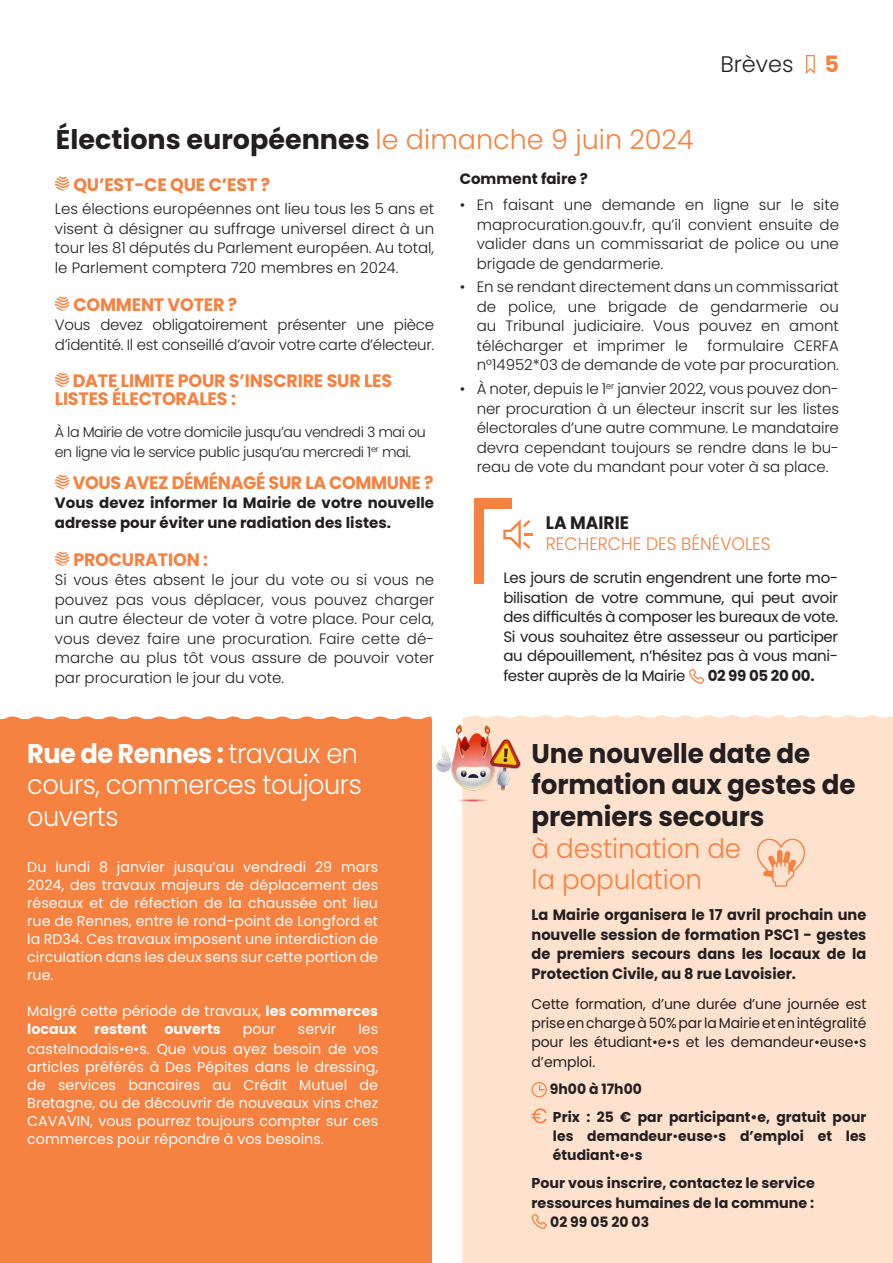
<style>
.page{position:relative;width:893px;height:1263px;background:#fff}
.page>*{position:absolute;margin:0;border:0;box-sizing:border-box;transform-origin:0 0}
.t1{font:700 27px/31.5px "Poppins";letter-spacing:-.005em;color:#231f20}
.t2{font:300 27px/31.5px "Poppins";letter-spacing:-.02em;color:#fff;scale:.95 1}
.t3{font:300 27px/31.5px "Poppins";letter-spacing:-.005em;color:#f58241}
.t4{font:300 22.5px "Poppins";color:#231f20}
.t5{font:700 22.5px "Poppins";color:#f58241}
.t6{font:700 18px/18px "Poppins";letter-spacing:-.01em;color:#f58241}
.t7{font:300 18px "Poppins";color:#f58241;scale:.95 1}
.t8{font:700 18px "Poppins";color:#231f20;scale:.95 1}
.t9{font:300 15px/19.5px "Poppins";color:#231f20;text-align:justify}
.t10{font:700 15px/19.5px "Poppins";color:#231f20}
.t11{font:15px/19.5px "Poppins";letter-spacing:-.02em;color:#231f20;text-align:justify}
.t12{font:300 15px/19.5px "Poppins";letter-spacing:-.02em;color:#231f20}
.t13{font:14.25px/18px "Poppins";color:#fcfcfc;text-align:justify}
.t14{font:700 14.25px/27.6px "Poppins";color:#231f20}
.t15{font:14.25px/19px "Poppins";letter-spacing:-.01em;color:#231f20;text-align:justify}
.t16{font:300 14.25px/19.5px "Poppins";letter-spacing:-.03em;color:#231f20}
.t17{font:700 14.25px/18px "Poppins";color:#fcfcfc}
.s1{font-weight:300;color:#f58241}
.s2{font-weight:700}
.s3{font-weight:400}
.s4{color:#f5f5f6}
</style>
<div class="page">
<div style="left:0;top:720px;width:432px;height:543px;background:#f58241"></div>
<svg style="left:806px;top:55px;width:9px;height:19px"></svg>
<div style="left:462px;top:717px;width:431px;height:546px;background:#fee2ce"></div>
<div style="left:533px;top:715px;width:360px;height:363px;background:#fee2ce"></div>
<svg style="left:503px;top:519px;width:30px;height:31px"></svg>
<svg style="left:55px;top:176px;width:14px;height:14px"></svg>
<svg style="left:55px;top:296px;width:14px;height:15px"></svg>
<svg style="left:55px;top:372px;width:14px;height:15px"></svg>
<svg style="left:55px;top:474px;width:14px;height:15px"></svg>
<svg style="left:55px;top:551px;width:14px;height:15px"></svg>
<svg style="left:689px;top:668px;width:15px;height:16px"></svg>
<svg style="left:757px;top:839px;width:48px;height:48px;background:#fbcbac"></svg>
<svg style="left:531px;top:1082px;width:16px;height:15px"></svg>
<svg style="left:531px;top:1108px;width:16px;height:15px"></svg>
<svg style="left:531px;top:1214px;width:16px;height:15px"></svg>
<img style="left:427px;top:715px;width:102px;height:96px">
<div style="left:474px;top:498px;width:10px;height:85px;background:#f58241"></div>
<div style="left:474px;top:498px;width:37px;height:10px;background:#f58241"></div>
<h1 class="t1" style="left:56px;top:124px;width:639px">Élections européennes <span class="s1">le dimanche 9 juin 2024</span></h1>
<h2 class="t4" style="left:720px;top:51px;width:75px">Brèves</h2>
<h2 class="t5" style="left:824px;top:51px;width:16px">5</h2>
<p class="t6" style="left:73px;top:175px;width:198px">QU’EST-CE QUE C’EST ?</p>
<p class="t9" style="left:55px;top:199px;width:381px">Les élections européennes ont lieu tous les 5 ans et visent à désigner au suffrage universel direct à un tour les 81 députés du Parlement européen. Au total, le Parlement comptera 720 membres en 2024.</p>
<p class="t6" style="left:73px;top:295px;width:165px">COMMENT VOTER ?</p>
<p class="t12" style="left:55px;top:315px;width:381px">Vous devez obligatoirement présenter une pièce d’identité. Il est conseillé d’avoir votre carte d’électeur.</p>
<p class="t6" style="left:55px;top:372px;width:339px;text-indent:18px">DATE LIMITE POUR S’INSCRIRE SUR LES<br>LISTES ÉLECTORALES :</p>
<p class="t16" style="left:55px;top:422px;width:372px">À la Mairie de votre domicile jusqu’au vendredi 3 mai ou en ligne via le service public jusqu’au mercredi 1<sup>er</sup> mai.</p>
<p class="t6" style="left:73px;top:474px;width:362px">VOUS AVEZ DÉMÉNAGÉ SUR LA COMMUNE ?</p>
<p class="t10" style="left:55px;top:493px;width:381px">Vous devez informer la Mairie de votre nouvelle adresse pour éviter une radiation des listes.</p>
<p class="t6" style="left:73px;top:550px;width:136px">PROCURATION :</p>
<p class="t9" style="left:55px;top:570px;width:381px">Si vous êtes absent le jour du vote ou si vous ne pouvez pas vous déplacer, vous pouvez charger un autre électeur de voter à votre place. Pour cela, vous devez faire une procuration. Faire cette dé&shy;marche au plus tôt vous assure de pouvoir voter par procuration le jour du vote.</p>
<h1 class="t2" style="left:27px;top:738px;width:354px"><span class="s2">Rue de Rennes :</span> travaux en cours, commerces toujours ouverts</h1>
<p class="t13" style="left:27px;top:858px;width:352px">Du lundi 8 janvier jusqu’au vendredi 29 mars 2024, des travaux majeurs de déplacement des réseaux et de réfection de la chaussée ont lieu rue de Rennes, entre le rond-point de Longford et la RD34. Ces travaux imposent une interdiction de circulation dans les deux sens sur cette portion de rue.</p>
<p class="t17" style="left:27px;top:1002px;width:352px"><span class="s3">Malgré cette période de travaux,</span> les commerces locaux restent ouverts</p>
<p class="t13" style="left:243px;top:1020px;width:35px">pour</p>
<p class="t13" style="left:298px;top:1020px;width:40px">servir</p>
<p class="t13" style="left:27px;top:1020px;width:352px;text-indent:331px">les castelnodai<span class="s4">s•e•</span>s. Que vous ayez besoin de vos articles préférés à Des Pépites dans le dressing, de services bancaires au Crédit Mutuel de Bretagne, ou de découvrir de nouveaux vins chez CAVAVIN, vous pourrez toujours compter sur ces commerces pour répondre à vos besoins.</p>
<p class="t10" style="left:460px;top:169px;width:130px">Comment faire ?</p>
<p class="t9" style="left:477px;top:195px;width:364px;text-indent:-17px">• En faisant une demande en ligne sur le site maprocuration.gouv.fr, qu’il convient ensuite de valider dans un commissariat de police ou une brigade de gendarmerie.</p>
<p class="t9" style="left:477px;top:277px;width:364px;text-indent:-17px">• En se rendant directement dans un commissariat de police, une brigade de gendarmerie ou au Tribunal judiciaire. Vous pouvez en amont télécharger et imprimer le</p>
<p class="t9" style="left:477px;top:336px;width:364px;text-align:right">formulaire CERFA<br>n°14952*03 de demande de vote par procuration.</p>
<p class="t9" style="left:477px;top:379px;width:364px;text-indent:-17px">• À noter, depuis le 1<sup>er</sup> janvier 2022, vous pouvez don&shy;ner procuration à un électeur inscrit sur les listes électorales d’une autre commune. Le mandataire devra cependant toujours se rendre dans le bu&shy;reau de vote du mandant pour voter à sa place.</p>
<p class="t8" style="left:546px;top:513px;width:89px">LA MAIRIE</p>
<p class="t7" style="left:546px;top:534px;width:238px">RECHERCHE DES BÉNÉVOLES</p>
<p class="t11" style="left:503px;top:568px;width:336px">Les jours de scrutin engendrent une forte mo&shy;bilisation de votre commune, qui peut avoir des difficultés à composer les bureaux de vote.<br>Si vous souhaitez être assesseur ou participer au dépouillement, n’hésitez pas à vous mani&shy;fester auprès de la Mairie</p>
<p class="t10" style="left:708px;top:666px;width:108px">02 99 05 20 00.</p>
<h1 class="t1" style="left:531px;top:738px;width:325px">Une nouvelle date de formation aux gestes de premiers secours</h1>
<h1 class="t3" style="left:531px;top:832px;width:211px">à destination de la population</h1>
<p class="t10" style="left:531px;top:905px;width:336px;text-align:justify">La Mairie organisera le 17 avril prochain une nouvelle session de formation PSC1 - gestes de premiers secours dans les locaux de la Protection Civile, au 8 rue Lavoisier.</p>
<p class="t15" style="left:531px;top:995px;width:336px">Cette formation, d’une durée d’une journée est prise en charge à 50% par la Mairie et en intégralité pour les étudiant•e•s et les demandeur•euse•s d’emploi.</p>
<p class="t14" style="left:550px;top:1075px;width:318px">9h00 à 17h00<br>Prix : 25 € par participant•e, gratuit pour</p>
<p class="t14" style="left:553px;top:1126px;width:315px;line-height:19px">les demandeur<span class="s3">•</span>euse<span class="s3">•</span>s d’emploi et les étudiant<span class="s3">•</span>e<span class="s3">•</span>s</p>
<p class="t14" style="left:531px;top:1169px;width:285px">Pour vous inscrire, contactez le service</p>
<p class="t14" style="left:531px;top:1189px;width:284px">ressources humaines de la commune :</p>
<p class="t14" style="left:550px;top:1208px;width:100px">02 99 05 20 03</p>
</div>
